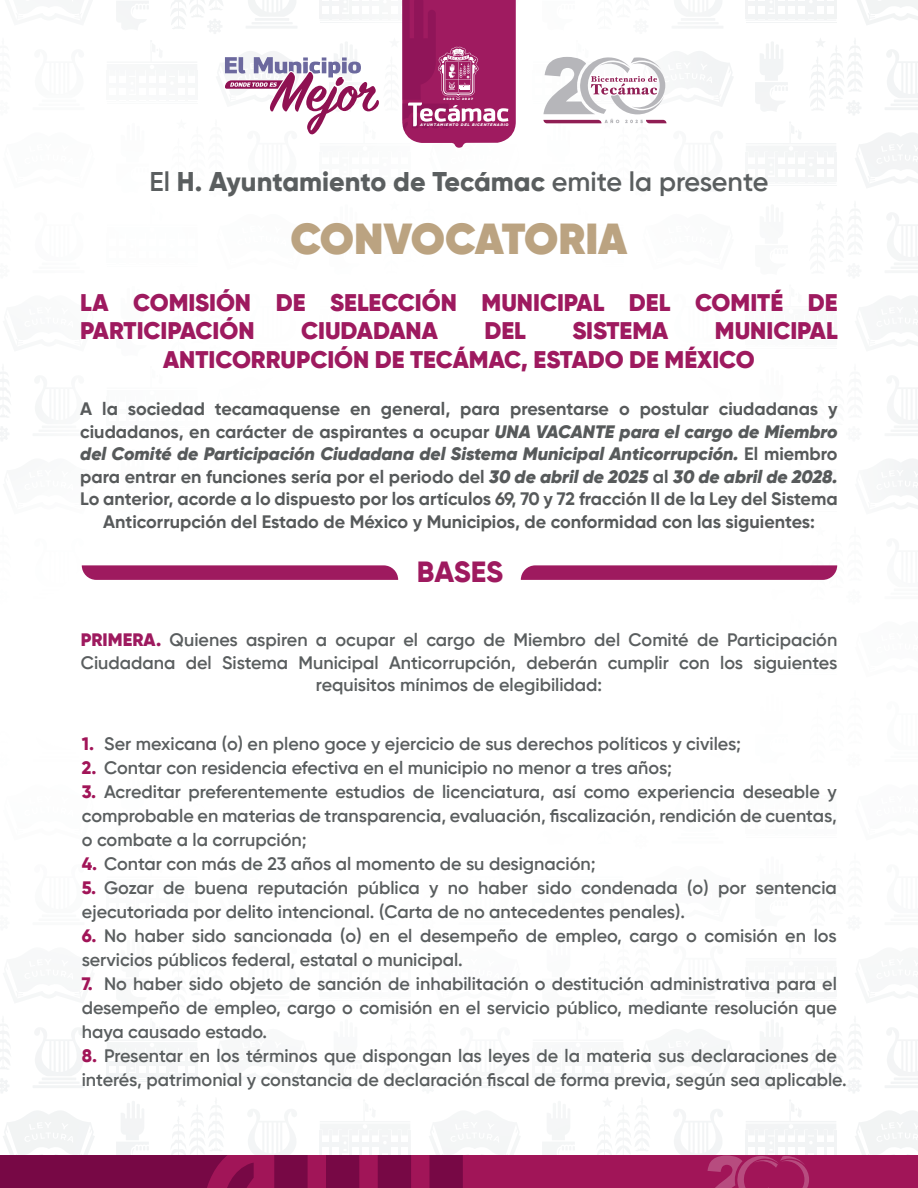
<style>
.page{position:relative;width:918px;height:1188px;background:#fff}
.page>*{position:absolute;margin:0;border:0;box-sizing:border-box;transform-origin:0 0}
.t1{font:800 43.2px "Gilroy";color:#bba381}
.t2{font:800 29.1px "Gilroy";letter-spacing:-.005em;color:#9e1a5f}
.t3{font:800 27px "Gilroy";color:#5a5e5f}
.t4{font:900 24px/28.5px "Gilroy";color:#9e1a5f}
.t5{font:600 18px/24px "Gilroy";color:#5a5e5f}
.t6{font:700 18px/22.5px "Gilroy";color:#575a5b;text-align:center}
.t7{font:italic 900 3.75px "Gotham";letter-spacing:.17em;color:#fff}
.t8{font:900 3.15px "Gotham";letter-spacing:.295em;color:#fff}
.s1{font-weight:600}
.s2{font-weight:900;font-style:italic}
.s3{font-weight:900;color:#9e1a5f}
.s4{font-weight:800;color:#a11558}
</style>
<div class="page">
<div style="left:0;top:1156px;width:918px;height:32px;background:#a11558"></div>
<svg style="left:0;top:1156px;width:463px;height:32px"></svg>
<svg style="left:82px;top:565px;width:316px;height:15px;background:#a22567"></svg>
<svg style="left:521px;top:565px;width:316px;height:15px;background:#a22567"></svg>
<svg style="left:225px;top:57px;width:154px;height:78px"></svg>
<svg style="left:543px;top:57px;width:123px;height:66px"></svg>
<svg style="left:402px;top:0;width:114px;height:148px;background:#a83772"></svg>
<svg style="left:707px;top:1156px;width:102px;height:32px"></svg>
<p class="t8" style="left:443px;top:96px;width:12px">2025</p>
<p class="t8" style="left:462px;top:96px;width:12px">2027</p>
<p class="t7" style="left:420px;top:122px;width:90px">AYUNTAMIENTO DEL BICENTENARIO</p>
<h3 class="t3" style="left:150px;top:164px;width:620px"><span class="s1">El</span> H. Ayuntamiento de Tecámac <span class="s1">emite la presente</span></h3>
<h1 class="t1" style="left:291px;top:211px;width:338px">CONVOCATORIA</h1>
<h3 class="t4" style="left:80px;top:288px;width:759px">LA COMISIÓN DE SELECCIÓN MUNICIPAL DEL COMITÉ DE<br>PARTICIPACIÓN</h3>
<h3 class="t4" style="left:163px;top:316px;width:676px;text-indent:552px">MUNICIPAL<br>ANTICORRUPCIÓN DE TECÁMAC, ESTADO DE MÉXICO</h3>
<p class="t6" style="left:80px;top:398px;width:759px">A la sociedad tecamaquense en general, para presentarse o postular ciudadanas y ciudadanos, en carácter de aspirantes a ocupar <span class="s2">UNA VACANTE para el cargo de Miembro del Comité de Participación Ciudadana del Sistema Municipal Anticorrupción.</span> El miembro para entrar en funciones sería por el periodo del <span class="s2">30 de abril de 2025</span> al <span class="s2">30 de abril de 2028.<br></span>Lo anterior, acorde a lo dispuesto por los artículos 69, 70 y 72 fracción II de la Ley del Sistema Anticorrupción del Estado de México y Municipios, de conformidad con las siguientes:</p>
<h2 class="t2" style="left:417px;top:554px;width:88px">BASES</h2>
<h3 class="t4" style="left:301px;top:316px;width:138px">CIUDADANA</h3>
<h3 class="t4" style="left:484px;top:316px;width:43px">DEL</h3>
<h3 class="t4" style="left:572px;top:316px;width:97px">SISTEMA</h3>
<p class="t5" style="left:81px;top:629px;width:758px;line-height:22.5px;text-align:center"><span class="s3">PRIMERA.</span> Quienes aspiren a ocupar el cargo de Miembro del Comité de Participación<br>Ciudadana del Sistema Municipal Anticorrupción, deberán cumplir con los siguientes requisitos mínimos de elegibilidad:</p>
<p class="t5" style="left:82px;top:731px;width:661px"><span class="s4">1.</span> Ser mexicana (o) en pleno goce y ejercicio de sus derechos políticos y civiles;</p>
<p class="t5" style="left:82px;top:755px;width:592px"><span class="s4">2.</span> Contar con residencia efectiva en el municipio no menor a tres años;</p>
<p class="t5" style="left:82px;top:779px;width:757px;text-align:justify"><span class="s4">3.</span> Acreditar preferentemente estudios de licenciatura, así como experiencia deseable y comprobable en materias de transparencia, evaluación, fiscalización, rendición de cuentas, o combate a la corrupción;</p>
<p class="t5" style="left:82px;top:851px;width:515px"><span class="s4">4.</span> Contar con más de 23 años al momento de su designación;</p>
<p class="t5" style="left:82px;top:875px;width:757px"><span class="s4">5.</span> Gozar de buena reputación pública y no haber sido condenada (o) por sentencia ejecutoriada por delito intencional. (Carta de no antecedentes penales).</p>
<p class="t5" style="left:82px;top:923px;width:757px"><span class="s4">6.</span> No haber sido sancionada (o) en el desempeño de empleo, cargo o comisión en los servicios públicos federal, estatal o municipal.</p>
<p class="t5" style="left:82px;top:971px;width:757px;text-align:justify"><span class="s4">7.</span> No haber sido objeto de sanción de inhabilitación o destitución administrativa para el desempeño de empleo, cargo o comisión en el servicio público, mediante resolución que haya causado estado.</p>
<p class="t5" style="left:82px;top:1043px;width:766px"><span class="s4">8.</span> Presentar en los términos que dispongan las leyes de la materia sus declaraciones de interés, patrimonial y constancia de declaración fiscal de forma previa, según sea aplicable.</p>
</div>
